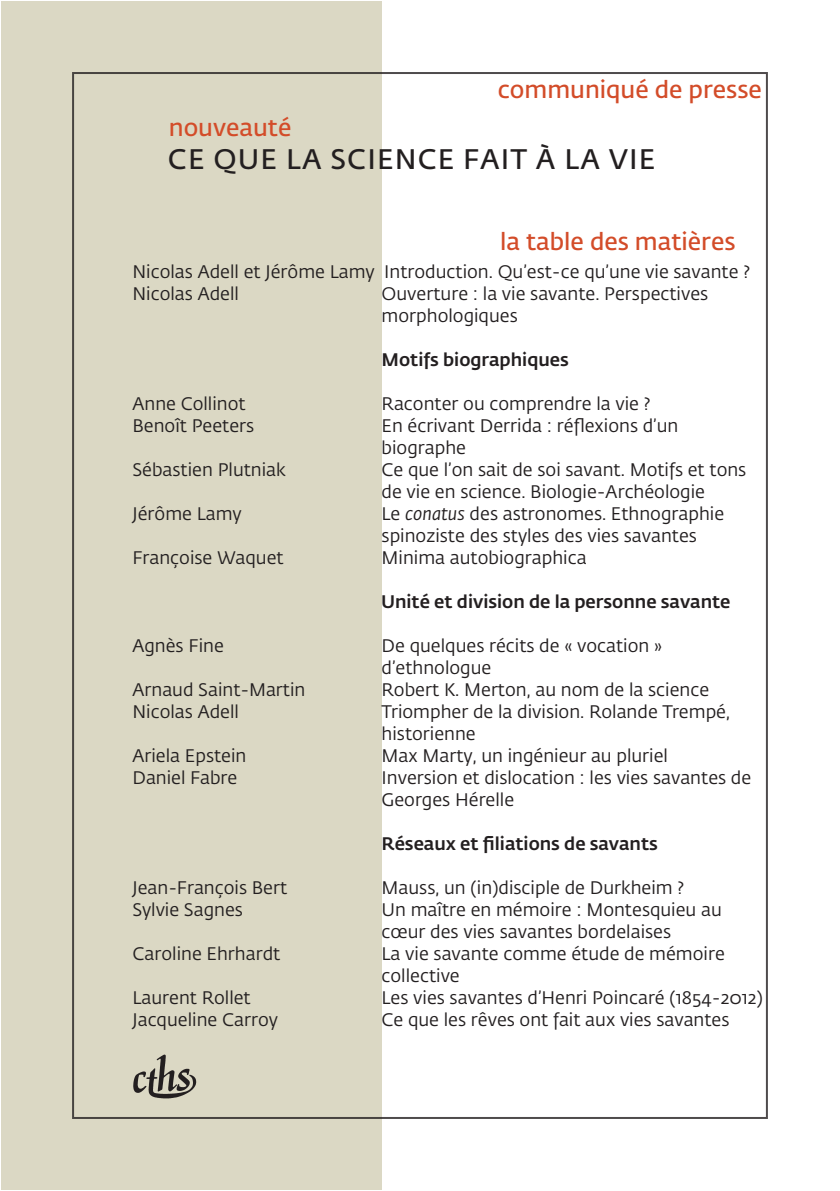
<style>
.page{position:relative;width:840px;height:1191px;background:#fff}
.page>*{position:absolute;margin:0;border:0;box-sizing:border-box;transform-origin:0 0}
.t1{font:600 28px "Fedra Sans Pro";letter-spacing:.04em;color:#231f20}
.t2{font:600 24px "Fedra Sans Pro";color:#d34c29}
.t3{font:18px/22px "Fedra Sans Pro";color:#231f20}
.t4{font:500 18px "Fedra Sans Pro";color:#231f20}
.s1{font-style:italic}
</style>
<div class="page">
<div style="left:1px;top:1px;width:380px;height:1189px;background:#dbd8c4"></div>
<img style="left:133px;top:1054px;width:64px;height:45px">
<h2 class="t2" style="left:169px;top:110px;width:124px">nouveauté</h2>
<h2 class="t2" style="left:497px;top:72px;width:265px">communiqué de presse</h2>
<h1 class="t1" style="left:168px;top:138px;width:488px">CE QUE LA SCIENCE FAIT À LA VIE</h1>
<h2 class="t2" style="left:500px;top:224px;width:237px">la table des matières</h2>
<p class="t3" style="left:132px;top:260px;width:619px">Nicolas Adell et Jérôme Lamy Introduction. Qu’est-ce qu’une vie savante ?<br>Nicolas Adell</p>
<p class="t3" style="left:381px;top:282px;width:328px">Ouverture : la vie savante. Perspectives morphologiques</p>
<p class="t4" style="left:381px;top:346px;width:189px">Motifs biographiques</p>
<p class="t3" style="left:132px;top:392px;width:115px">Anne Collinot</p>
<p class="t3" style="left:381px;top:392px;width:270px">Raconter ou comprendre la vie ?</p>
<p class="t3" style="left:132px;top:414px;width:123px">Benoît Peeters</p>
<p class="t3" style="left:381px;top:414px;width:298px">En écrivant Derrida : réflexions d’un biographe</p>
<p class="t3" style="left:132px;top:458px;width:155px">Sébastien Plutniak</p>
<p class="t3" style="left:381px;top:458px;width:366px">Ce que l’on sait de soi savant. Motifs et tons de vie en science. Biologie-Archéologie</p>
<p class="t3" style="left:132px;top:502px;width:111px">Jérôme Lamy</p>
<p class="t3" style="left:381px;top:502px;width:344px">Le <span class="s1">conatus</span> des astronomes. Ethnographie spinoziste des styles des vies savantes</p>
<p class="t3" style="left:132px;top:546px;width:153px">Françoise Waquet</p>
<p class="t3" style="left:381px;top:546px;width:206px">Minima autobiographica</p>
<p class="t4" style="left:381px;top:588px;width:351px">Unité et division de la personne savante</p>
<p class="t3" style="left:132px;top:634px;width:93px">Agnès Fine</p>
<p class="t3" style="left:381px;top:634px;width:282px">De quelques récits de « vocation » d’ethnologue</p>
<p class="t3" style="left:132px;top:678px;width:174px">Arnaud Saint-Martin</p>
<p class="t3" style="left:381px;top:678px;width:329px">Robert K. Merton, au nom de la science</p>
<p class="t3" style="left:132px;top:700px;width:108px">Nicolas Adell</p>
<p class="t3" style="left:381px;top:700px;width:350px">Triompher de la division. Rolande Trempé, historienne</p>
<p class="t3" style="left:132px;top:744px;width:115px">Ariela Epstein</p>
<p class="t3" style="left:381px;top:744px;width:288px">Max Marty, un ingénieur au pluriel</p>
<p class="t3" style="left:132px;top:766px;width:106px">Daniel Fabre</p>
<p class="t3" style="left:381px;top:766px;width:371px">Inversion et dislocation : les vies savantes de<br>Georges Hérelle</p>
<p class="t4" style="left:381px;top:830px;width:278px">Réseaux et filiations de savants</p>
<p class="t3" style="left:132px;top:876px;width:156px">Jean-François Bert</p>
<p class="t3" style="left:381px;top:876px;width:304px">Mauss, un (in)disciple de Durkheim ?</p>
<p class="t3" style="left:132px;top:898px;width:112px">Sylvie Sagnes</p>
<p class="t3" style="left:381px;top:898px;width:341px">Un maître en mémoire : Montesquieu au cœur des vies savantes bordelaises</p>
<p class="t3" style="left:132px;top:942px;width:149px">Caroline Ehrhardt</p>
<p class="t3" style="left:381px;top:942px;width:344px">La vie savante comme étude de mémoire collective</p>
<p class="t3" style="left:132px;top:986px;width:120px">Laurent Rollet</p>
<p class="t3" style="left:381px;top:986px;width:382px">Les vies savantes d’Henri Poincaré (1854-2012)</p>
<p class="t3" style="left:132px;top:1008px;width:147px">Jacqueline Carroy</p>
<p class="t3" style="left:381px;top:1008px;width:349px">Ce que les rêves ont fait aux vies savantes</p>
</div>
